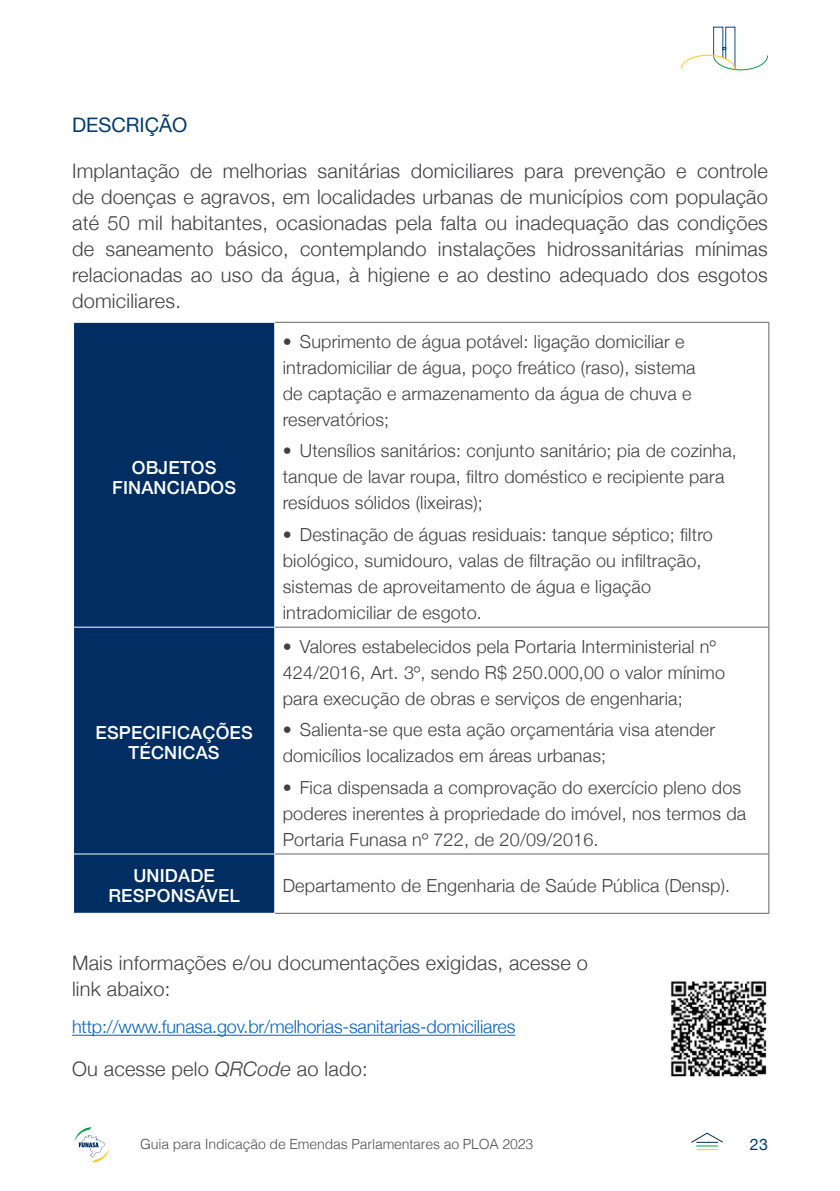
<style>
.page{position:relative;width:840px;height:1191px;background:#fff}
.page>*{position:absolute;margin:0;border:0;box-sizing:border-box;transform-origin:0 0}
.t1{font:300 20px/26px "Helvetica Neue";letter-spacing:.01em;color:#414042;text-align:justify}
.t2{font:20px "Helvetica Neue";color:#013b6e}
.t3{font:300 18px/26px "Helvetica Neue";letter-spacing:.01em;color:#414042}
.t4{font:500 18px/20px "Helvetica Neue";letter-spacing:.01em;color:#fff;text-align:center}
.t5{font:300 18px "Helvetica Neue";letter-spacing:-.01em;color:#0563c1}
.t6{font:16px "Helvetica Neue";color:#013b6e}
.t7{font:300 14px "Helvetica";letter-spacing:-.01em;color:#000}
.s1{font-style:italic}
</style>
<div class="page">
<svg style="left:74px;top:1127px;width:35px;height:35px"></svg>
<svg style="left:681px;top:26px;width:86px;height:45px"></svg>
<svg style="left:691px;top:1132px;width:32px;height:18px"></svg>
<hr style="left:72px;top:1034px;width:443px;height:1px;background:#0563c1">
<div style="left:74px;top:323px;width:200px;height:590px;background:#002e63"></div>
<hr style="left:74px;top:626px;width:200px;height:1px;background:#fff">
<hr style="left:74px;top:853px;width:200px;height:1px;background:#fff">
<hr style="left:275px;top:322px;width:493px;height:1px;background:#646362">
<hr style="left:768px;top:322px;width:1px;height:305px;background:#646362">
<hr style="left:275px;top:627px;width:493px;height:1px;background:#646362">
<hr style="left:768px;top:627px;width:1px;height:226px;background:#646362">
<hr style="left:275px;top:853px;width:493px;height:1px;background:#646362">
<hr style="left:768px;top:854px;width:1px;height:59px;background:#646362">
<hr style="left:275px;top:913px;width:493px;height:1px;background:#646362">
<img style="left:670px;top:980px;width:97px;height:97px">
<p class="t2" style="left:72px;top:113px;width:117px">DESCRIÇÃO</p>
<p class="t1" style="left:72px;top:158px;width:697px">Implantação de melhorias sanitárias domiciliares para prevenção e controle de doenças e agravos, em localidades urbanas de municípios com população até 50 mil habitantes, ocasionadas pela falta ou inadequação das condições de saneamento básico, contemplando instalações hidrossanitárias mínimas relacionadas ao uso da água, à higiene e ao destino adequado dos esgotos domiciliares.</p>
<p class="t4" style="left:112px;top:457px;width:125px">OBJETOS<br>FINANCIADOS</p>
<p class="t4" style="left:95px;top:722px;width:159px">ESPECIFICAÇÕES<br>TÉCNICAS</p>
<p class="t3" style="left:282px;top:328px;width:414px">• Suprimento de água potável: ligação domiciliar e intradomiciliar de água, poço freático (raso), sistema de captação e armazenamento da água de chuva e reservatórios;</p>
<p class="t3" style="left:282px;top:437px;width:455px">• Utensílios sanitários: conjunto sanitário; pia de cozinha, tanque de lavar roupa, filtro doméstico e recipiente para resíduos sólidos (lixeiras);</p>
<p class="t3" style="left:282px;top:521px;width:431px">• Destinação de águas residuais: tanque séptico; filtro biológico, sumidouro, valas de filtração ou infiltração, sistemas de aproveitamento de água e ligação intradomiciliar de esgoto.</p>
<p class="t3" style="left:282px;top:632px;width:443px">• Valores estabelecidos pela Portaria Interministerial nº<br>424/2016, Art. 3º, sendo R$ 250.000,00 o valor mínimo para execução de obras e serviços de engenharia;</p>
<p class="t3" style="left:282px;top:716px;width:433px">• Salienta-se que esta ação orçamentária visa atender domicílios localizados em áreas urbanas;</p>
<p class="t3" style="left:282px;top:774px;width:465px">• Fica dispensada a comprovação do exercício pleno dos poderes inerentes à propriedade do imóvel, nos termos da<br>Portaria Funasa nº 722, de 20/09/2016.</p>
<p class="t4" style="left:108px;top:865px;width:133px">UNIDADE<br>RESPONSÁVEL</p>
<p class="t3" style="left:282px;top:872px;width:448px">Departamento de Engenharia de Saúde Pública (Densp).</p>
<p class="t1" style="left:72px;top:950px;width:517px">Mais informações e/ou documentações exigidas, acesse o link abaixo:</p>
<p class="t5" style="left:72px;top:1016px;width:444px">http://www.funasa.gov.br/melhorias-sanitarias-domiciliares</p>
<p class="t1" style="left:72px;top:1056px;width:297px">Ou acesse pelo <span class="s1">QRCode</span> ao lado:</p>
<p class="t7" style="left:140px;top:1138px;width:394px">Guia para Indicação de Emendas Parlamentares ao PLOA 2023</p>
<p class="t6" style="left:749px;top:1134px;width:20px">23</p>
</div>
